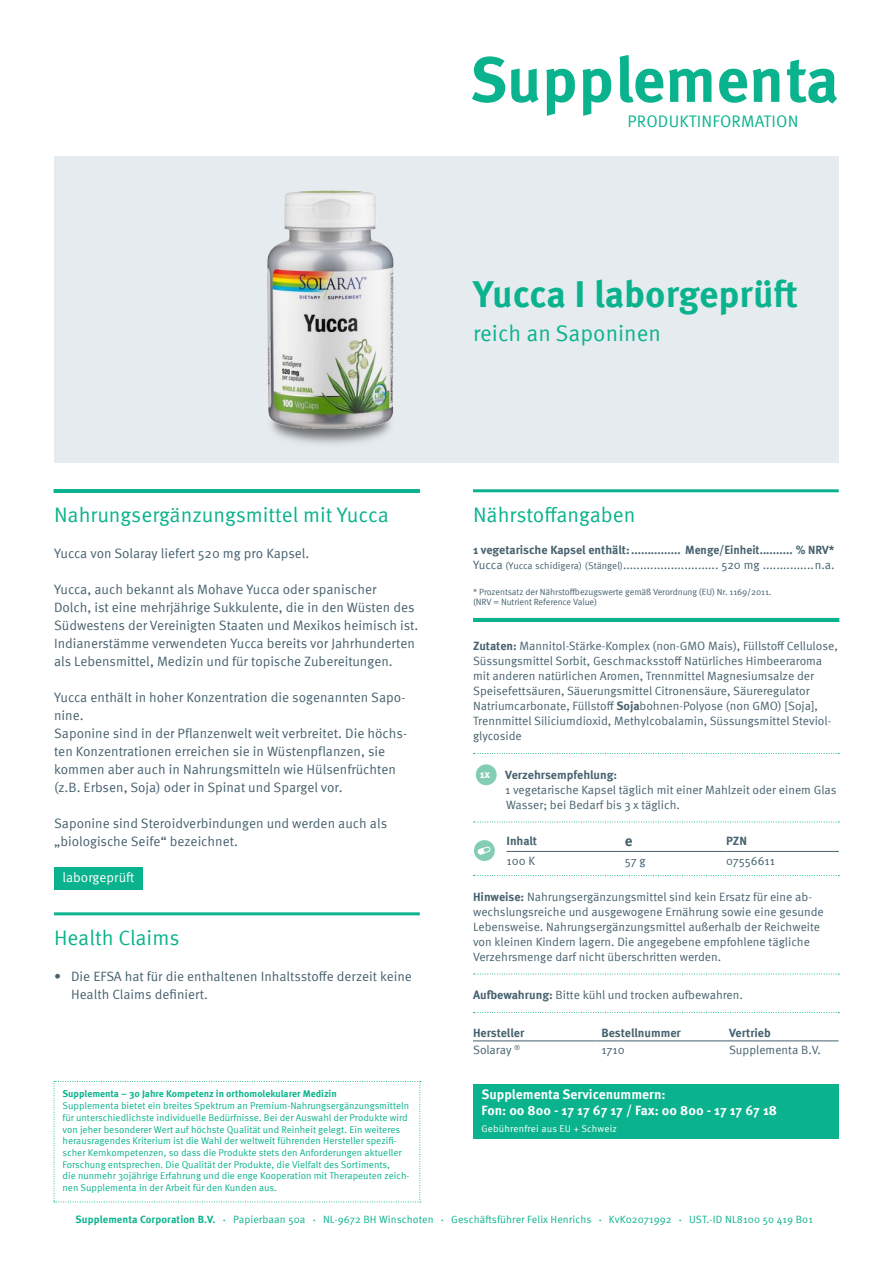
<style>
.page{position:relative;width:893px;height:1263px;background:#fff}
.page>*{position:absolute;margin:0;border:0;box-sizing:border-box;transform-origin:0 0}
.Produkt_Titel{font:700 63.45px "Meta Pro";color:#0ab38d}
.Produkt_Titel-2{font:700 37.5px "Meta Pro";color:#0ab38d}
.Produkt_Subline{font:22.5px "Meta Pro";color:#0ab38d}
.Headline-Grün{font:21px "Meta Pro Norm";color:#0ab38d}
.Headline-Grün-2{font:21px "Meta Pro";color:#0ab38d}
.t1{font:16.65px "Meta Pro";letter-spacing:.01em;color:#0ab38d}
.Nährstoffangaben{font:700 15px "Meta Pro";color:#46616e}
.Fließtext{font:13.5px/18px "Meta Pro";color:#46616e}
.t2{font:13.5px/18px "Meta Pro Norm";color:#46616e}
.Servicenummern{font:700 13.5px/16.2px "Meta Pro";color:#fff}
.Fließtext_farbig_hin{font:13.5px "Meta Pro Norm";color:#fff}
.Fließtext_klein_mit{font:12px/15px "Meta Pro";color:#46616e}
.Nährstoffangaben-2{font:12px "Meta Pro";letter-spacing:-.005em;color:#46616e}
.Nährstoffangaben-3{font:700 12px "Meta Pro";color:#46616e}
.Fließtext_klein{font:12px "Meta Pro";color:#46616e}
.Fließtext-2{font:700 10.95px "Meta Pro";color:#fff}
.t3{font:10.5px "Meta Pro";letter-spacing:.01em;color:#0ab38d}
.t4{font:700 10.5px "Meta Pro";letter-spacing:.01em;color:#0ab38d}
.Supplementa_Text_Kle{font:9.75px/11.7px "Meta Pro";color:#0ab38d}
.Servicenummern-2{font:9.75px "Meta Pro";letter-spacing:.02em;color:#fff}
.Nährstoffangaben-4{font:9px/10.5px "Meta Pro";letter-spacing:-.01em;color:#46616e}
.s1{font-weight:700}
.s2{font-size:9.75px}
.s3{font-size:4.5px}
</style>
<div class="page">
<div style="left:54px;top:156px;width:785px;height:306px;background:#e6ebef"></div>
<div style="left:54px;top:868px;width:89px;height:22px;background:#0ab38d"></div>
<hr style="left:54px;top:912px;width:366px;height:3px;background:#0ab38d">
<hr style="left:473px;top:489px;width:366px;height:3px;background:#0ab38d">
<svg style="left:473px;top:753px;width:366px;height:1px"></svg>
<svg style="left:473px;top:822px;width:366px;height:1px"></svg>
<svg style="left:473px;top:875px;width:366px;height:1px"></svg>
<svg style="left:473px;top:974px;width:366px;height:1px"></svg>
<svg style="left:473px;top:1012px;width:366px;height:1px"></svg>
<div style="left:473px;top:1084px;width:366px;height:55px;background:#0ab38d"></div>
<div style="left:476px;top:764px;width:21px;height:21px;background:#83cdb5;border-radius:50%"></div>
<hr style="left:506px;top:851px;width:113px;height:1px;background:#46616e">
<hr style="left:619px;top:851px;width:107px;height:1px;background:#46616e">
<hr style="left:726px;top:851px;width:113px;height:1px;background:#46616e">
<div style="left:474px;top:840px;width:21px;height:21px;background:#83cdb5;border-radius:50%"></div>
<svg style="left:478px;top:846px;width:12px;height:8px"></svg>
<hr style="left:473px;top:1041px;width:122px;height:1px;background:#46616e">
<hr style="left:595px;top:1041px;width:128px;height:1px;background:#46616e">
<hr style="left:723px;top:1041px;width:116px;height:1px;background:#46616e">
<svg style="left:54px;top:1081px;width:367px;height:121px"></svg>
<hr style="left:54px;top:489px;width:366px;height:3px;background:#0ab38d">
<img style="left:267px;top:190px;width:127px;height:242px">
<hr style="left:473px;top:618px;width:366px;height:3px;background:#0ab38d">
<p class="Produkt_Titel" style="left:470px;top:30px;width:371px">Supplementa</p>
<p class="t1" style="left:628px;top:109px;width:172px">PRODUKTINFORMATION</p>
<p class="Produkt_Titel-2" style="left:473px;top:264px;width:326px">Yucca I laborgeprüft</p>
<p class="Produkt_Subline" style="left:473px;top:316px;width:189px">reich an Saponinen</p>
<p class="Headline-Grün" style="left:54px;top:499px;width:336px">Nahrungsergänzungsmittel mit Yucca</p>
<p class="Fließtext" style="left:54px;top:543px;width:257px">Yucca von Solaray liefert 520 mg pro Kapsel.</p>
<p class="Fließtext" style="left:54px;top:579px;width:366px">Yucca, auch bekannt als Mohave Yucca oder spanischer<br>Dolch, ist eine mehrjährige Sukkulente, die in den Wüsten des Südwestens der Vereinigten Staaten und Mexikos heimisch ist.<br>Indianerstämme verwendeten Yucca bereits vor Jahrhunderten als Lebensmittel, Medizin und für topische Zubereitungen.</p>
<p class="Fließtext" style="left:54px;top:687px;width:353px">Yucca enthält in hoher Konzentration die sogenannten Sapo&shy;nine.</p>
<p class="Fließtext" style="left:54px;top:723px;width:355px">Saponine sind in der Pflanzenwelt weit verbreitet. Die höchs&shy;ten Konzentrationen erreichen sie in Wüstenpflanzen, sie kommen aber auch in Nahrungsmitteln wie Hülsenfrüchten (z.B. Erbsen, Soja) oder in Spinat und Spargel vor.</p>
<p class="Fließtext" style="left:54px;top:813px;width:335px">Saponine sind Steroidverbindungen und werden auch als „biologische Seife“ bezeichnet.</p>
<p class="Fließtext_farbig_hin" style="left:63px;top:867px;width:73px">laborgeprüft</p>
<p class="Headline-Grün-2" style="left:54px;top:922px;width:127px">Health Claims</p>
<p class="t2" style="left:71px;top:966px;width:342px;text-indent:-17px">• Die EFSA hat für die enthaltenen Inhaltsstoffe derzeit keine<br>Health Claims definiert.</p>
<p class="Supplementa_Text_Kle" style="left:63px;top:1087px;width:348px"><span class="s1">Supplementa – 30 Jahre Kompetenz in orthomolekularer Medizin<br></span>Supplementa bietet ein breites Spektrum an Premium-Nahrungsergänzungsmitteln für unterschiedlichste individuelle Bedürfnisse. Bei der Auswahl der Produkte wird von jeher besonderer Wert auf höchste Qualität und Reinheit gelegt. Ein weiteres herausragendes Kriterium ist die Wahl der weltweit führenden Hersteller spezifi&shy;scher Kernkompetenzen, so dass die Produkte stets den Anforderungen aktueller Forschung entsprechen. Die Qualität der Produkte, die Vielfalt des Sortiments,<br>die nunmehr 30jährige Erfahrung und die enge Kooperation mit Therapeuten zeich&shy;nen Supplementa in der Arbeit für den Kunden aus.</p>
<p class="Headline-Grün-2" style="left:473px;top:499px;width:164px">Nährstoffangaben</p>
<p class="Nährstoffangaben-3" style="left:473px;top:541px;width:363px">1 vegetarische Kapsel enthält:............... Menge/Einheit.......... % NRV*</p>
<p class="Nährstoffangaben-2" style="left:473px;top:556px;width:363px">Yucca <span class="s2">(Yucca schidigera) (Stängel)</span>............................ 520 mg ...............n.a.</p>
<p class="Nährstoffangaben-4" style="left:473px;top:586px;width:300px">* Prozentsatz der Nährstoffbezugswerte gemäß Verordnung (EU) Nr. 1169/2011. (NRV = Nutrient Reference Value)</p>
<p class="Fließtext_klein_mit" style="left:473px;top:638px;width:366px"><span class="s1">Zutaten:</span> Mannitol-Stärke-Komplex (non-GMO Mais), Füllstoff Cellulose, Süssungsmittel Sorbit, Geschmacksstoff Natürliches Himbeeraroma mit anderen natürlichen Aromen, Trennmittel Magnesiumsalze der Speisefettsäuren, Säuerungsmittel Citronensäure, Säureregulator Natriumcarbonate, Füllstoff <span class="s1">Soja</span>bohnen-Polyose (non GMO) [Soja], Trennmittel Siliciumdioxid, Methylcobalamin, Süssungsmittel Steviol&shy;glycoside</p>
<p class="Fließtext-2" style="left:480px;top:766px;width:12px">1x</p>
<p class="Fließtext_klein_mit" style="left:505px;top:766px;width:333px"><span class="s1">Verzehrsempfehlung:<br></span>1 vegetarische Kapsel täglich mit einer Mahlzeit oder einem Glas<br>Wasser; bei Bedarf bis 3 x täglich.</p>
<p class="Nährstoffangaben-3" style="left:506px;top:831px;width:32px">Inhalt</p>
<p class="Nährstoffangaben" style="left:625px;top:829px;width:9px">e</p>
<p class="Nährstoffangaben-3" style="left:726px;top:831px;width:22px">PZN</p>
<p class="Nährstoffangaben-2" style="left:506px;top:851px;width:30px">100 K</p>
<p class="Nährstoffangaben-2" style="left:625px;top:851px;width:22px">57 g</p>
<p class="Nährstoffangaben-2" style="left:726px;top:851px;width:50px">07556611</p>
<p class="Fließtext_klein_mit" style="left:473px;top:888px;width:352px"><span class="s1">Hinweise:</span> Nahrungsergänzungsmittel sind kein Ersatz für eine ab&shy;wechslungsreiche und ausgewogene Ernährung sowie eine gesunde Lebensweise. Nahrungsergänzungsmittel außerhalb der Reichweite von kleinen Kindern lagern. Die angegebene empfohlene tägliche Verzehrsmenge darf nicht überschritten werden.</p>
<p class="Fließtext_klein_mit" style="left:473px;top:987px;width:271px"><span class="s1">Aufbewahrung:</span> Bitte kühl und trocken aufbewahren.</p>
<p class="Nährstoffangaben-3" style="left:473px;top:1023px;width:53px">Hersteller</p>
<p class="Nährstoffangaben-3" style="left:601px;top:1023px;width:81px">Bestellnummer</p>
<p class="Nährstoffangaben-3" style="left:729px;top:1023px;width:43px">Vertrieb</p>
<p class="Nährstoffangaben-2" style="left:473px;top:1041px;width:49px">Solaray <sup>®</sup></p>
<p class="Fließtext_klein" style="left:601px;top:1041px;width:25px">1710</p>
<p class="Nährstoffangaben-2" style="left:729px;top:1041px;width:93px">Supplementa B.V.</p>
<p class="Servicenummern" style="left:482px;top:1085px;width:297px">Supplementa Servicenummern:<br>Fon: 00 800 - 17 17 67 17 / Fax: 00 800 - 17 17 67 18</p>
<p class="Servicenummern-2" style="left:482px;top:1121px;width:137px">Gebührenfrei aus EU + Schweiz</p>
<p class="t4" style="left:76px;top:1211px;width:141px">Supplementa Corporation B.V.</p>
<p class="t3" style="left:223px;top:1211px;width:84px"><span class="s3">•</span> Papierbaan 50a</p>
<p class="t3" style="left:313px;top:1211px;width:122px"><span class="s3">•</span> NL-9672 BH Winschoten</p>
<p class="t3" style="left:441px;top:1211px;width:152px"><span class="s3">•</span> Geschäftsführer Felix Henrichs</p>
<p class="t3" style="left:599px;top:1211px;width:74px"><span class="s3">•</span> KvK02071992</p>
<p class="t3" style="left:679px;top:1211px;width:135px"><span class="s3">•</span> UST.-ID NL8100 50 419 B01</p>
</div>
